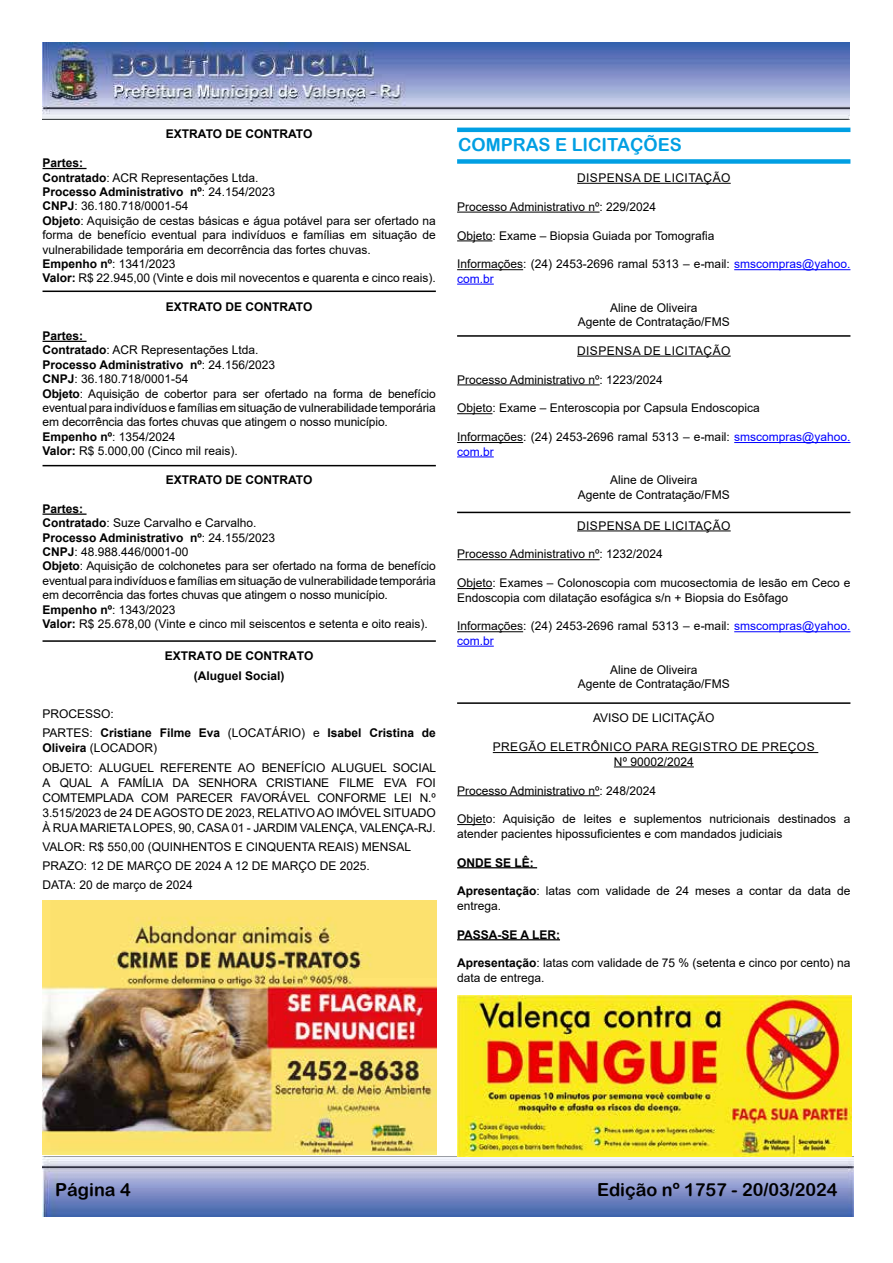
<style>
.page{position:relative;width:893px;height:1263px;background:#fff}
.page>*{position:absolute;margin:0;border:0;box-sizing:border-box;transform-origin:0 0}
.t1{font:18px "Arial Rounded MT Bold";color:#000}
.t2{font:18px "Arial Rounded MT Bold";color:#009fe3}
.t3{font:12px/14.4px "Arial";color:#000}
.t4{font:700 12px/19.2px "Arial";color:#000;text-align:center}
.t5{font:12px/14.4px "Arial";letter-spacing:.035em;color:#000;text-align:center}
.s1{font-weight:700}
.s2{font-weight:400}
.s3{color:#00f}
</style>
<div class="page">
<img style="left:43px;top:43px;width:806px;height:76px">
<img style="left:43px;top:1157px;width:810px;height:60px">
<div style="left:457px;top:159px;width:393px;height:5px;background:#009fe3"></div>
<hr style="left:457px;top:128px;width:393px;height:4px;background:#009fe3">
<hr style="left:577px;top:183px;width:154px;height:1px;background:#000">
<hr style="left:457px;top:212px;width:143px;height:1px;background:#000">
<hr style="left:457px;top:240px;width:35px;height:1px;background:#000">
<hr style="left:457px;top:269px;width:66px;height:1px;background:#000">
<hr style="left:734px;top:269px;width:116px;height:1px;background:#00f">
<hr style="left:457px;top:284px;width:37px;height:1px;background:#00f">
<hr style="left:577px;top:356px;width:154px;height:1px;background:#000">
<hr style="left:457px;top:384px;width:143px;height:1px;background:#000">
<hr style="left:457px;top:413px;width:35px;height:1px;background:#000">
<hr style="left:457px;top:442px;width:66px;height:1px;background:#000">
<hr style="left:734px;top:442px;width:116px;height:1px;background:#00f">
<hr style="left:457px;top:456px;width:37px;height:1px;background:#00f">
<hr style="left:577px;top:530px;width:154px;height:1px;background:#000">
<hr style="left:457px;top:559px;width:143px;height:1px;background:#000">
<hr style="left:457px;top:588px;width:35px;height:1px;background:#000">
<hr style="left:457px;top:631px;width:66px;height:1px;background:#000">
<hr style="left:734px;top:631px;width:116px;height:1px;background:#00f">
<hr style="left:457px;top:646px;width:37px;height:1px;background:#00f">
<hr style="left:457px;top:335px;width:393px;height:2px;background:#000">
<hr style="left:457px;top:512px;width:393px;height:1px;background:#000">
<hr style="left:457px;top:702px;width:393px;height:2px;background:#000">
<hr style="left:493px;top:752px;width:325px;height:1px;background:#000">
<hr style="left:614px;top:766px;width:80px;height:1px;background:#000">
<hr style="left:457px;top:795px;width:143px;height:1px;background:#000">
<svg style="left:457px;top:824px;width:29px;height:1px"></svg>
<hr style="left:457px;top:867px;width:80px;height:1px;background:#000">
<hr style="left:457px;top:939px;width:103px;height:1px;background:#000">
<hr style="left:43px;top:168px;width:44px;height:1px;background:#000">
<hr style="left:43px;top:341px;width:44px;height:1px;background:#000">
<hr style="left:43px;top:513px;width:44px;height:2px;background:#000">
<hr style="left:43px;top:291px;width:393px;height:1px;background:#000">
<hr style="left:43px;top:465px;width:393px;height:1px;background:#000">
<hr style="left:43px;top:640px;width:393px;height:2px;background:#000">
<img style="left:43px;top:900px;width:394px;height:254px">
<img style="left:457px;top:995px;width:394px;height:161px">
<p class="t4" style="left:166px;top:125px;width:148px">EXTRATO DE CONTRATO</p>
<p class="t3" style="left:43px;top:156px;width:395px"><span class="s1">Partes:<br>Contratado</span>: ACR Representações Ltda.<br><span class="s1">Processo Administrativo nº</span>: 24.154/2023<br><span class="s1">CNPJ</span>: 36.180.718/0001-54<br><span class="s1">Objeto</span>: Aquisição de cestas básicas e água potável para ser ofertado na forma de benefício eventual para indivíduos e famílias em situação de vulnerabilidade temporária em decorrência das fortes chuvas.<br><span class="s1">Empenho nº</span>: 1341/2023<br><span class="s1">Valor:</span> R$ 22.945,00 (Vinte e dois mil novecentos e quarenta e cinco reais).</p>
<p class="t4" style="left:166px;top:298px;width:148px">EXTRATO DE CONTRATO</p>
<p class="t3" style="left:43px;top:329px;width:395px"><span class="s1">Partes:<br>Contratado</span>: ACR Representações Ltda.<br><span class="s1">Processo Administrativo nº</span>: 24.156/2023<br><span class="s1">CNPJ</span>: 36.180.718/0001-54<br><span class="s1">Objeto</span>: Aquisição de cobertor para ser ofertado na forma de benefício eventual para indivíduos e famílias em situação de vulnerabilidade temporária em decorrência das fortes chuvas que atingem o nosso município.<br><span class="s1">Empenho nº</span>: 1354/2024<br><span class="s1">Valor:</span> R$ 5.000,00 (Cinco mil reais).</p>
<p class="t4" style="left:166px;top:470px;width:148px">EXTRATO DE CONTRATO</p>
<p class="t3" style="left:43px;top:501px;width:395px"><span class="s1">Partes:<br>Contratado</span>: Suze Carvalho e Carvalho.<br><span class="s1">Processo Administrativo nº</span>: 24.155/2023<br><span class="s1">CNPJ</span>: 48.988.446/0001-00<br><span class="s1">Objeto</span>: Aquisição de colchonetes para ser ofertado na forma de benefício eventual para indivíduos e famílias em situação de vulnerabilidade temporária em decorrência das fortes chuvas que atingem o nosso município.<br><span class="s1">Empenho nº</span>: 1343/2023<br><span class="s1">Valor:</span> R$ 25.678,00 (Vinte e cinco mil seiscentos e setenta e oito reais).</p>
<p class="t4" style="left:165px;top:647px;width:150px">EXTRATO DE CONTRATO (Aluguel Social)</p>
<p class="t4" style="left:43px;top:704px;width:395px;text-align:left"><span class="s2">PROCESSO:<br>PARTES:</span> Cristiane Filme Eva <span class="s2">(LOCATÁRIO) e</span> Isabel Cristina de</p>
<p class="t3" style="left:43px;top:738px;width:395px;line-height:19.2px"><span class="s1">Oliveira</span> (LOCADOR)<br>OBJETO: ALUGUEL REFERENTE AO BENEFÍCIO ALUGUEL SOCIAL</p>
<p class="t3" style="left:43px;top:775px;width:395px;line-height:15px;text-align:justify">A QUAL A FAMÍLIA DA SENHORA CRISTIANE FILME EVA FOI COMTEMPLADA COM PARECER FAVORÁVEL CONFORME LEI N.º 3.515/2023 de 24 DE AGOSTO DE 2023, RELATIVO AO IMÓVEL SITUADO À RUA MARIETA LOPES, 90, CASA 01 - JARDIM VALENÇA, VALENÇA-RJ.</p>
<p class="t3" style="left:43px;top:837px;width:370px;line-height:19.2px">VALOR: R$ 550,00 (QUINHENTOS E CINQUENTA REAIS) MENSAL<br>PRAZO: 12 DE MARÇO DE 2024 A 12 DE MARÇO DE 2025.<br>DATA: 20 de março de 2024</p>
<h1 class="t2" style="left:458px;top:134px;width:225px">COMPRAS E LICITAÇÕES</h1>
<p class="t5" style="left:577px;top:171px;width:155px">DISPENSA DE LICITAÇÃO</p>
<p class="t3" style="left:457px;top:199px;width:201px">Processo Administrativo nº: 229/2024</p>
<p class="t3" style="left:457px;top:228px;width:259px">Objeto: Exame – Biopsia Guiada por Tomografia</p>
<p class="t3" style="left:457px;top:257px;width:395px">Informações: (24) 2453-2696 ramal 5313 – e-mail: <span class="s3">smscompras@yahoo. com.br</span></p>
<p class="t3" style="left:578px;top:300px;width:154px;text-align:center">Aline de Oliveira<br>Agente de Contratação/FMS</p>
<p class="t5" style="left:577px;top:343px;width:155px">DISPENSA DE LICITAÇÃO</p>
<p class="t3" style="left:457px;top:372px;width:207px">Processo Administrativo nº: 1223/2024</p>
<p class="t3" style="left:457px;top:401px;width:304px">Objeto: Exame – Enteroscopia por Capsula Endoscopica</p>
<p class="t3" style="left:457px;top:430px;width:395px">Informações: (24) 2453-2696 ramal 5313 – e-mail: <span class="s3">smscompras@yahoo. com.br</span></p>
<p class="t3" style="left:578px;top:473px;width:154px;text-align:center">Aline de Oliveira<br>Agente de Contratação/FMS</p>
<p class="t5" style="left:577px;top:518px;width:155px">DISPENSA DE LICITAÇÃO</p>
<p class="t3" style="left:457px;top:547px;width:207px">Processo Administrativo nº: 1232/2024</p>
<p class="t3" style="left:457px;top:576px;width:395px">Objeto: Exames – Colonoscopia com mucosectomia de lesão em Ceco e<br>Endoscopia com dilatação esofágica s/n + Biopsia do Esôfago</p>
<p class="t3" style="left:457px;top:619px;width:395px">Informações: (24) 2453-2696 ramal 5313 – e-mail: <span class="s3">smscompras@yahoo. com.br</span></p>
<p class="t3" style="left:578px;top:662px;width:154px;text-align:center">Aline de Oliveira<br>Agente de Contratação/FMS</p>
<p class="t3" style="left:593px;top:711px;width:123px">AVISO DE LICITAÇÃO</p>
<p class="t5" style="left:493px;top:740px;width:323px">PREGÃO ELETRÔNICO PARA REGISTRO DE PREÇOS<br>Nº 90002/2024</p>
<p class="t3" style="left:457px;top:783px;width:201px">Processo Administrativo nº: 248/2024</p>
<p class="t3" style="left:457px;top:812px;width:395px">Objeto: Aquisição de leites e suplementos nutricionais destinados a atender pacientes hipossuficientes e com mandados judiciais</p>
<p class="t4" style="left:457px;top:853px;width:78px">ONDE SE LÊ:</p>
<p class="t3" style="left:457px;top:884px;width:395px"><span class="s1">Apresentação</span>: latas com validade de 24 meses a contar da data de entrega.</p>
<p class="t4" style="left:457px;top:925px;width:104px">PASSA-SE A LER:</p>
<p class="t3" style="left:457px;top:956px;width:395px"><span class="s1">Apresentação</span>: latas com validade de 75 % (setenta e cinco por cento) na data de entrega.</p>
<h1 class="t1" style="left:55px;top:1179px;width:77px">Página 4</h1>
<h1 class="t1" style="left:597px;top:1179px;width:242px">Edição nº 1757 - 20/03/2024</h1>
</div>
